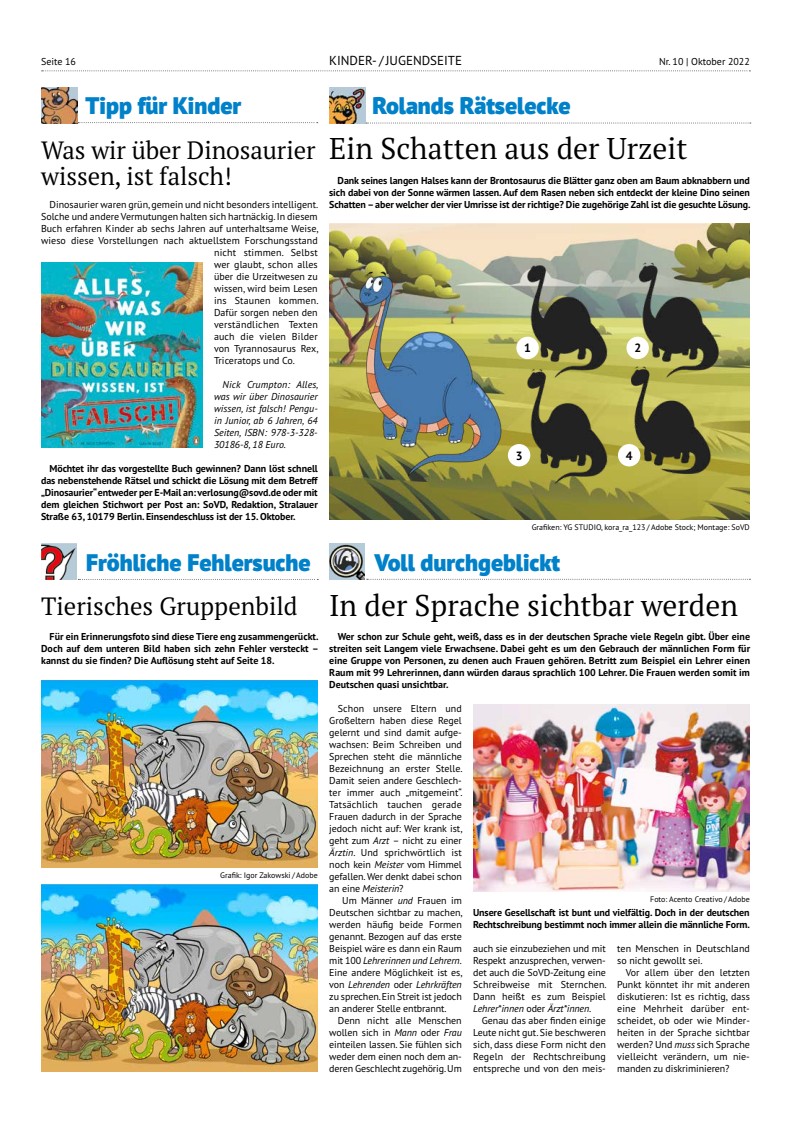
<style>
.page{position:relative;width:791px;height:1134px;background:#fff}
.page>*{position:absolute;margin:0;border:0;box-sizing:border-box;transform-origin:0 0}
.t1{font:30px "PT Serif Pro";color:#000}
.t2{font:25px/26px "PT Serif Pro";letter-spacing:-.005em;color:#000}
.t3{font:900 24px "PT Sans Pro";color:#0081c9}
.t4{font:13px "PT Sans Pro";color:#000}
.t5{font:700 12px "PT Sans Pro";color:#000}
.t6{font:10px/12px "PT Sans Pro";color:#000;text-align:justify}
.t7{font:700 10px/12px "PT Sans Pro";letter-spacing:-.01em;color:#000;text-align:justify}
.t8{font:italic 10px/12px "PT Sans Pro";letter-spacing:.005em;color:#000;text-align:justify}
.t9{font:10px "PT Sans Pro";letter-spacing:.02em;color:#000}
.t10{font:8px "PT Sans Pro";color:#000}
.s1{font-style:italic}
</style>
<div class="page">
<img style="left:329px;top:224px;width:421px;height:295px">
<img style="left:473px;top:705px;width:277px;height:187px">
<img style="left:329px;top:544px;width:36px;height:36px">
<img style="left:41px;top:543px;width:36px;height:36px">
<svg style="left:367px;top:579px;width:383px;height:1px"></svg>
<svg style="left:78px;top:579px;width:240px;height:1px"></svg>
<img style="left:329px;top:88px;width:36px;height:36px">
<svg style="left:366px;top:123px;width:385px;height:1px"></svg>
<svg style="left:78px;top:122px;width:240px;height:1px"></svg>
<img style="left:41px;top:88px;width:36px;height:36px">
<img style="left:41px;top:681px;width:277px;height:187px">
<img style="left:41px;top:885px;width:277px;height:186px">
<img style="left:357px;top:261px;width:369px;height:224px">
<img style="left:41px;top:262px;width:162px;height:186px">
<div style="left:516px;top:337px;width:23px;height:22px;background:#fff;border-radius:50%"></div>
<div style="left:508px;top:444px;width:22px;height:22px;background:#fff;border-radius:50%"></div>
<div style="left:626px;top:337px;width:23px;height:22px;background:#fff;border-radius:50%"></div>
<div style="left:618px;top:444px;width:22px;height:22px;background:#fff;border-radius:50%"></div>
<svg style="left:42px;top:70px;width:708px;height:1px"></svg>
<p class="t6" style="left:41px;top:55px;width:36px">Seite 16</p>
<h3 class="t4" style="left:329px;top:52px;width:134px">KINDER- / JUGENDSEITE</h3>
<p class="t6" style="left:659px;top:55px;width:92px">Nr. 10 | Oktober 2022</p>
<h3 class="t3" style="left:86px;top:90px;width:157px">Tipp für Kinder</h3>
<h3 class="t3" style="left:373px;top:89px;width:199px">Rolands Rätselecke</h3>
<h1 class="t1" style="left:329px;top:128px;width:360px">Ein Schatten aus der Urzeit</h1>
<h2 class="t2" style="left:41px;top:137px;width:276px">Was wir über Dinosaurier wissen, ist falsch!</h2>
<p class="t7" style="left:329px;top:174px;width:423px;text-indent:8px">Dank seines langen Halses kann der Brontosaurus die Blätter ganz oben am Baum abknabbern und sich dabei von der Sonne wärmen lassen. Auf dem Rasen neben sich entdeckt der kleine Dino seinen Schatten – aber welcher der vier Umrisse ist der richtige? Die zugehörige Zahl ist die gesuchte Lösung.</p>
<p class="t6" style="left:50px;top:198px;width:270px">Dinosaurier waren grün, gemein und nicht besonders intelligent.</p>
<p class="t6" style="left:41px;top:210px;width:278px">Solche und andere Vermutungen halten sich hartnäckig. In diesem</p>
<p class="t6" style="left:41px;top:222px;width:279px">Buch erfahren Kinder ab sechs Jahren auf unterhaltsame Weise,</p>
<p class="t6" style="left:41px;top:234px;width:278px">wieso diese Vorstellungen nach aktuellstem Forschungsstand</p>
<p class="t6" style="left:214px;top:246px;width:105px">nicht stimmen. Selbst</p>
<p class="t6" style="left:214px;top:258px;width:105px">wer glaubt, schon alles</p>
<p class="t6" style="left:214px;top:270px;width:105px">über die Urzeitwesen zu</p>
<p class="t6" style="left:214px;top:282px;width:105px">wissen, wird beim Lesen</p>
<p class="t6" style="left:214px;top:294px;width:106px">ins Staunen kommen.</p>
<p class="t6" style="left:214px;top:306px;width:105px">Dafür sorgen neben den</p>
<p class="t9" style="left:214px;top:318px;width:105px">verständlichen Texten</p>
<p class="t6" style="left:214px;top:330px;width:105px">auch die vielen Bilder</p>
<p class="t6" style="left:214px;top:342px;width:106px">von Tyrannosaurus Rex,</p>
<p class="t6" style="left:214px;top:354px;width:82px">Triceratops und Co.</p>
<p class="t8" style="left:214px;top:378px;width:106px;text-indent:9px">Nick Crumpton: Alles, was wir über Dinosaurier wissen, ist falsch! Pengu&shy;in Junior, ab 6 Jahren, 64<br>Seiten, ISBN: 978-3-328- 30186-8, 18 Euro.</p>
<p class="t7" style="left:41px;top:462px;width:279px;text-indent:8px">Möchtet ihr das vorgestellte Buch gewinnen? Dann löst schnell das nebenstehende Rätsel und schickt die Lösung mit dem Betreff „Dinosaurier“ entweder per E-Mail an: verlosung@sovd.de oder mit dem gleichen Stichwort per Post an: SoVD, Redaktion, Stralauer Straße 63, 10179 Berlin. Einsendeschluss ist der 15. Oktober.</p>
<p class="t5" style="left:634px;top:339px;width:8px">2</p>
<p class="t5" style="left:524px;top:339px;width:8px">1</p>
<p class="t5" style="left:626px;top:447px;width:8px">4</p>
<p class="t5" style="left:516px;top:447px;width:8px">3</p>
<p class="t10" style="left:532px;top:522px;width:220px">Grafiken: YG STUDIO, kora_ra_123 / Adobe Stock; Montage: SoVD</p>
<h3 class="t3" style="left:86px;top:546px;width:226px">Fröhliche Fehlersuche</h3>
<h3 class="t3" style="left:375px;top:546px;width:187px">Voll durchgeblickt</h3>
<h2 class="t2" style="left:41px;top:593px;width:258px">Tierisches Gruppenbild</h2>
<p class="t7" style="left:41px;top:630px;width:279px;text-indent:9px">Für ein Erinnerungsfoto sind diese Tiere eng zusammengerückt.<br>Doch auf dem unteren Bild haben sich zehn Fehler versteckt – kannst du sie finden? Die Auflösung steht auf Seite 18.</p>
<p class="t10" style="left:220px;top:870px;width:99px">Grafik: Igor Zakowski / Adobe</p>
<h1 class="t1" style="left:329px;top:586px;width:410px">In der Sprache sichtbar werden</h1>
<p class="t7" style="left:329px;top:630px;width:422px;text-indent:8px">Wer schon zur Schule geht, weiß, dass es in der deutschen Sprache viele Regeln gibt. Über eine streiten seit Langem viele Erwachsene. Dabei geht es um den Gebrauch der männlichen Form für eine Gruppe von Personen, zu denen auch Frauen gehören. Betritt zum Beispiel ein Lehrer einen Raum mit 99 Lehrerinnen, dann würden daraus sprachlich 100 Lehrer. Die Frauen werden somit im Deutschen quasi unsichtbar.</p>
<p class="t6" style="left:329px;top:702px;width:135px;text-indent:8px">Schon unsere Eltern und Großeltern haben diese Regel gelernt und sind damit aufge&shy;wachsen: Beim Schreiben und Sprechen steht die männliche Bezeichnung an erster Stelle.<br>Damit seien andere Geschlech&shy;ter immer auch „mitgemeint“.<br>Tatsächlich tauchen gerade Frauen dadurch in der Sprache jedoch nicht auf: Wer krank ist, geht zum <span class="s1">Arzt</span> – nicht zu einer <span class="s1">Ärztin</span>. Und sprichwörtlich ist noch kein <span class="s1">Meister</span> vom Himmel gefallen. Wer denkt dabei schon an eine <span class="s1">Meisterin</span>?</p>
<p class="t6" style="left:329px;top:894px;width:135px;text-indent:13px">Um Männer <span class="s1">und</span> Frauen im Deutschen sichtbar zu machen, werden häufig beide Formen genannt. Bezogen auf das erste Beispiel wäre es dann ein Raum mit 100 <span class="s1">Lehrerinnen und Lehrern.<br></span>Eine andere Möglichkeit ist es, von <span class="s1">Lehrenden</span> oder <span class="s1">Lehrkräften </span>zu sprechen. Ein Streit ist jedoch an anderer Stelle entbrannt.</p>
<p class="t6" style="left:329px;top:1014px;width:134px;text-indent:8px">Denn nicht alle Menschen wollen sich in <span class="s1">Mann</span> oder <span class="s1">Frau </span>einteilen lassen. Sie fühlen sich weder dem einen noch dem an&shy;deren Geschlecht zugehörig. Um</p>
<p class="t10" style="left:650px;top:894px;width:101px">Foto: Acento Creativo / Adobe</p>
<p class="t7" style="left:473px;top:906px;width:278px">Unsere Gesellschaft ist bunt und vielfältig. Doch in der deutschen<br>Rechtschreibung bestimmt noch immer allein die männliche Form.</p>
<p class="t6" style="left:473px;top:942px;width:135px">auch sie einzubeziehen und mit Respekt anzusprechen, verwen&shy;det auch die SoVD-Zeitung eine Schreibweise mit Sternchen.<br>Dann heißt es zum Beispiel <span class="s1">Lehrer*innen</span> oder <span class="s1">Ärzt*innen</span>.</p>
<p class="t6" style="left:473px;top:1014px;width:134px;text-indent:8px">Genau das aber finden einige Leute nicht gut. Sie beschweren sich, dass diese Form nicht den Regeln der Rechtschreibung entspreche und von den meis-</p>
<p class="t6" style="left:617px;top:942px;width:134px">ten Menschen in Deutschland so nicht gewollt sei.</p>
<p class="t6" style="left:617px;top:966px;width:134px;text-indent:8px">Vor allem über den letzten Punkt könntet ihr mit anderen diskutieren: Ist es richtig, dass eine Mehrheit darüber ent&shy;scheidet, ob oder wie Minder&shy;heiten in der Sprache sichtbar werden? Und <span class="s1">muss</span> sich Sprache vielleicht verändern, um nie&shy;manden zu diskriminieren?</p>
</div>
